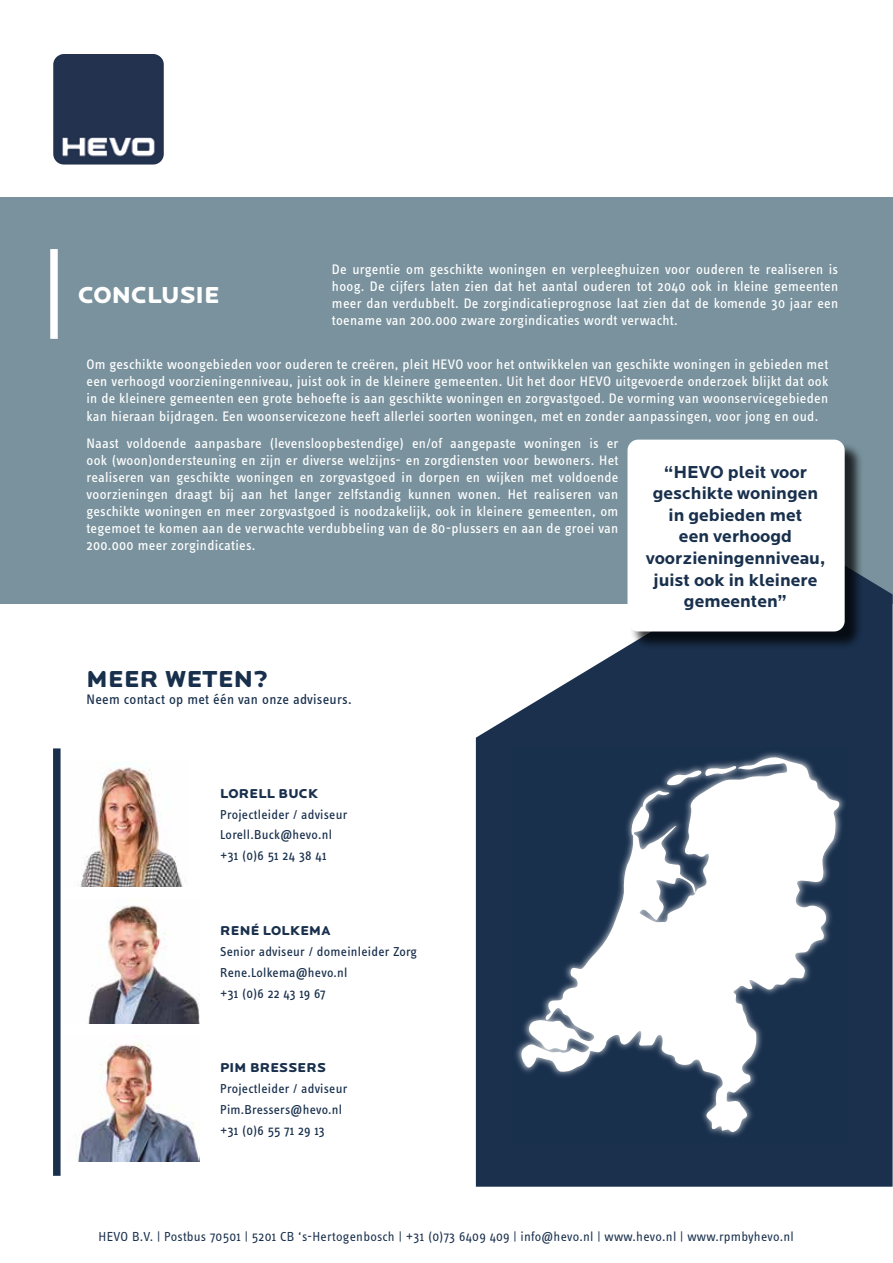
<style>
.page{position:relative;width:893px;height:1263px;background:#fff}
.page>*{position:absolute;margin:0;border:0;box-sizing:border-box;transform-origin:0 0}
.t1{font:900 24px "Locator Display";letter-spacing:.02em;color:#19304d}
.t2{font:900 24px "Locator Display";color:#fff}
.t3{font:700 18px/21.6px "Locator";color:#19304d;text-align:center}
.t4{font:14.25px/17.1px "Info OT Text";letter-spacing:.02em;color:#fff;text-align:justify}
.t5{font:14.25px "Info OT Text";letter-spacing:.02em;color:#19304d}
.t6{font:13.5px "Info OT Text";letter-spacing:.02em;color:#19304d}
.t7{font:13.35px/20.9px "Info OT Text";letter-spacing:.02em;color:#19304d}
.t8{font:900 13.35px "Locator Display";letter-spacing:.02em;color:#19304d}
</style>
<div class="page">
<div style="left:0;top:198px;width:893px;height:406px;background:#79929d"></div>
<img style="left:78px;top:767px;width:108px;height:120px">
<img style="left:88px;top:905px;width:111px;height:119px">
<svg style="left:476px;top:576px;width:417px;height:611px;fill:#1a304d"></svg>
<img style="left:77px;top:1043px;width:122px;height:118px">
<img style="left:53px;top:54px;width:111px;height:111px">
<div style="left:50px;top:249px;width:8px;height:90px;background:#fff"></div>
<div style="left:629px;top:442px;width:234px;height:208px;background:#000;opacity:.75"></div>
<div style="left:627px;top:440px;width:218px;height:191px;background:#fff;border-radius:11px"></div>
<div style="left:53px;top:748px;width:8px;height:428px;background:#19304d"></div>
<div style="left:511px;top:748px;width:338px;height:394px;background:#19304d"></div>
<svg style="left:519px;top:756px;width:321px;height:377px"></svg>
<svg style="left:643px;top:765px;width:94px;height:48px"></svg>
<h1 class="t2" style="left:78px;top:281px;width:143px">CONCLUSIE</h1>
<p class="t4" style="left:332px;top:260px;width:508px">De urgentie om geschikte woningen en verpleeghuizen voor ouderen te realiseren is hoog. De cijfers laten zien dat het aantal ouderen tot 2040 ook in kleine gemeenten meer dan verdubbelt. De zorgindicatieprognose laat zien dat de komende 30 jaar een toename van 200.000 zware zorgindicaties wordt verwacht.</p>
<p class="t4" style="left:87px;top:356px;width:743px">Om geschikte woongebieden voor ouderen te creëren, pleit HEVO voor het ontwikkelen van geschikte woningen in gebieden met een verhoogd voorzieningenniveau, juist ook in de kleinere gemeenten. Uit het door HEVO uitgevoerde onderzoek blijkt dat ook in de kleinere gemeenten een grote behoefte is aan geschikte woningen en zorgvastgoed. De vorming van woonservicegebieden kan hieraan bijdragen. Een woonservicezone heeft allerlei soorten woningen, met en zonder aanpassingen, voor jong en oud.</p>
<p class="t4" style="left:87px;top:434px;width:534px">Naast voldoende aanpasbare (levensloopbestendige) en/of aangepaste woningen is er ook (woon)ondersteuning en zijn er diverse welzijns- en zorgdiensten voor bewoners. Het realiseren van geschikte woningen en zorgvastgoed in dorpen en wijken met voldoende voorzieningen draagt bij aan het langer zelfstandig kunnen wonen. Het realiseren van geschikte woningen en meer zorgvastgoed is noodzakelijk, ook in kleinere gemeenten, om tegemoet te komen aan de verwachte verdubbeling van de 80-plussers en aan de groei van 200.000 meer zorgindicaties.</p>
<h1 class="t1" style="left:87px;top:665px;width:183px">MEER WETEN?</h1>
<p class="t5" style="left:87px;top:690px;width:267px">Neem contact op met één van onze adviseurs.</p>
<p class="t3" style="left:646px;top:461px;width:181px">“HEVO pleit voor geschikte woningen in gebieden met<br>een verhoogd voorzieningenniveau, juist ook in kleinere gemeenten”</p>
<p class="t8" style="left:220px;top:785px;width:100px">LORELL BUCK</p>
<p class="t7" style="left:220px;top:803px;width:129px">Projectleider / adviseur<br>Lorell.Buck@hevo.nl +31 (0)6 51 24 38 41</p>
<p class="t8" style="left:220px;top:922px;width:112px">RENÉ LOLKEMA</p>
<p class="t7" style="left:220px;top:941px;width:199px">Senior adviseur / domeinleider Zorg<br>Rene.Lolkema@hevo.nl<br>+31 (0)6 22 43 19 67</p>
<p class="t8" style="left:220px;top:1060px;width:107px">PIM BRESSERS</p>
<p class="t7" style="left:220px;top:1078px;width:129px">Projectleider / adviseur<br>Pim.Bressers@hevo.nl +31 (0)6 55 71 29 13</p>
<p class="t6" style="left:99px;top:1228px;width:697px">HEVO B.V. | Postbus 70501 | 5201 CB ‘s-Hertogenbosch | +31 (0)73 6409 409 | info@hevo.nl | www.hevo.nl | www.rpmbyhevo.nl</p>
</div>
